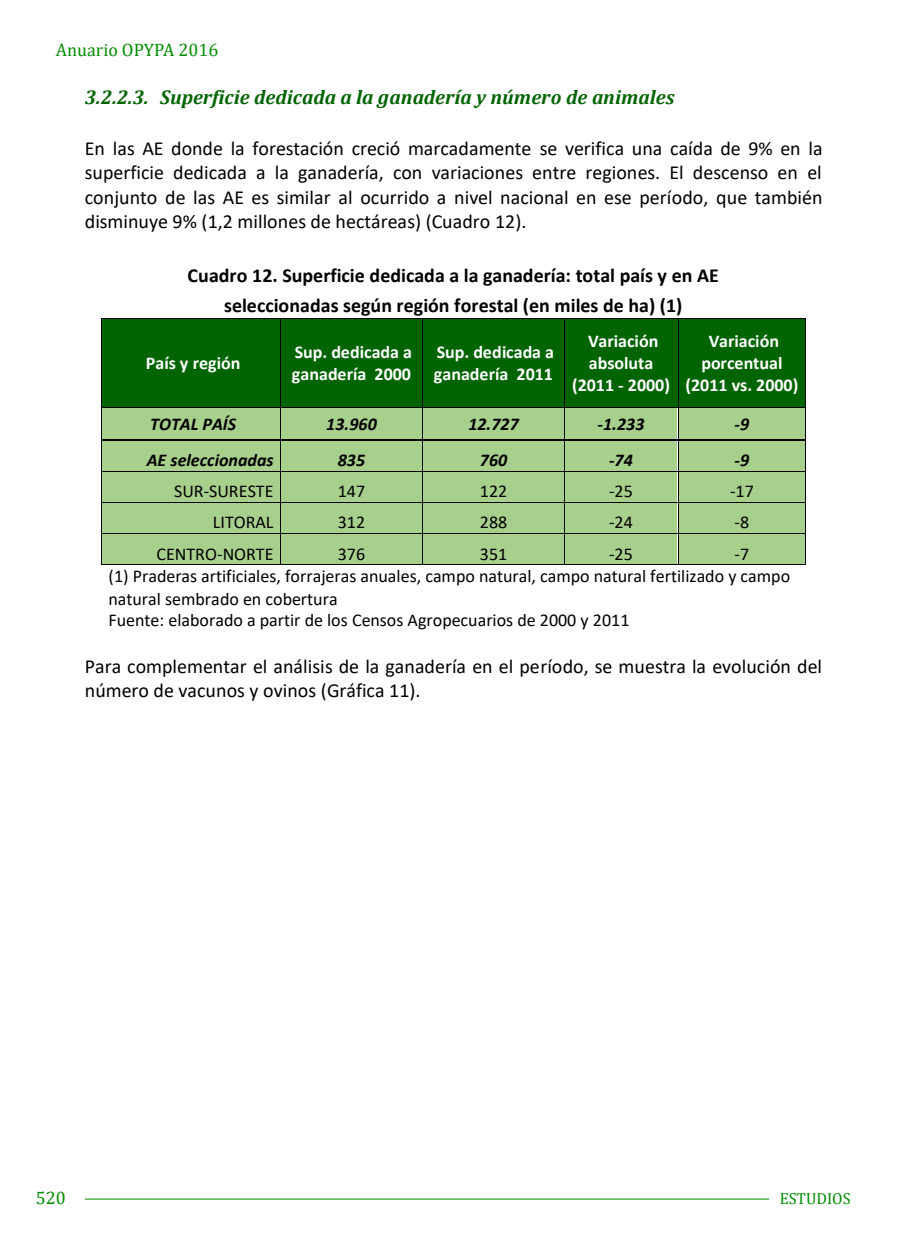
<style>
.page{position:relative;width:907px;height:1247px;background:#fff}
.page>*{position:absolute;margin:0;border:0;box-sizing:border-box;transform-origin:0 0}
.t1{font:20px/24.4px "Calibri";color:#000;text-align:justify}
.t2{font:700 20px/30px "Calibri";color:#000;text-align:center}
.t3{font:italic 700 20px "Cambria";letter-spacing:.005em;color:#006400}
.t4{font:18px/22.2px "Calibri";color:#000}
.t5{font:700 18px/22px "Calibri";color:#fff}
.t6{font:italic 700 18px "Calibri";color:#000}
.t7{font:18px "Cambria";color:#008c00}
.t8{font:16px "Cambria";color:#008c00}
</style>
<div class="page">
<hr style="left:85px;top:1198px;width:683px;height:1px;background:#008c00">
<div style="left:102px;top:319px;width:178px;height:88px;background:#006400"></div>
<div style="left:281px;top:319px;width:141px;height:88px;background:#006400"></div>
<div style="left:423px;top:319px;width:140px;height:88px;background:#006400"></div>
<div style="left:564px;top:319px;width:113px;height:88px;background:#006400"></div>
<div style="left:678px;top:319px;width:126px;height:88px;background:#006400"></div>
<hr style="left:103px;top:318px;width:177px;height:1px;background:#000">
<hr style="left:281px;top:318px;width:141px;height:1px;background:#000">
<hr style="left:423px;top:318px;width:140px;height:1px;background:#000">
<hr style="left:564px;top:318px;width:113px;height:1px;background:#000">
<hr style="left:678px;top:318px;width:126px;height:1px;background:#000">
<hr style="left:101px;top:319px;width:1px;height:88px;background:#000">
<hr style="left:280px;top:319px;width:1px;height:88px;background:#000">
<hr style="left:422px;top:319px;width:1px;height:88px;background:#000">
<hr style="left:563px;top:319px;width:1px;height:88px;background:#000">
<hr style="left:677px;top:319px;width:1px;height:88px;background:#000">
<hr style="left:804px;top:319px;width:1px;height:88px;background:#000">
<div style="left:102px;top:408px;width:178px;height:31px;background:#a8d08d"></div>
<div style="left:280px;top:408px;width:142px;height:31px;background:#a8d08d"></div>
<div style="left:422px;top:408px;width:141px;height:31px;background:#a8d08d"></div>
<div style="left:564px;top:408px;width:113px;height:31px;background:#a8d08d"></div>
<div style="left:677px;top:408px;width:127px;height:31px;background:#a8d08d"></div>
<hr style="left:102px;top:407px;width:178px;height:1px;background:#000">
<hr style="left:281px;top:407px;width:141px;height:1px;background:#000">
<hr style="left:423px;top:407px;width:140px;height:1px;background:#000">
<hr style="left:564px;top:407px;width:113px;height:1px;background:#000">
<hr style="left:678px;top:407px;width:126px;height:1px;background:#000">
<hr style="left:101px;top:408px;width:1px;height:31px;background:#000">
<hr style="left:280px;top:408px;width:1px;height:31px;background:#000">
<hr style="left:422px;top:408px;width:1px;height:31px;background:#000">
<hr style="left:563px;top:408px;width:1px;height:31px;background:#000">
<hr style="left:677px;top:408px;width:1px;height:31px;background:#000">
<hr style="left:804px;top:408px;width:1px;height:31px;background:#000">
<div style="left:102px;top:441px;width:178px;height:30px;background:#a8d08d"></div>
<div style="left:280px;top:441px;width:142px;height:30px;background:#a8d08d"></div>
<div style="left:422px;top:441px;width:141px;height:30px;background:#a8d08d"></div>
<div style="left:564px;top:441px;width:113px;height:30px;background:#a8d08d"></div>
<div style="left:677px;top:441px;width:127px;height:30px;background:#a8d08d"></div>
<hr style="left:102px;top:439px;width:178px;height:2px;background:#000">
<hr style="left:282px;top:439px;width:140px;height:2px;background:#000">
<hr style="left:424px;top:439px;width:139px;height:2px;background:#000">
<hr style="left:565px;top:439px;width:112px;height:2px;background:#000">
<hr style="left:679px;top:439px;width:125px;height:2px;background:#000">
<hr style="left:101px;top:441px;width:1px;height:30px;background:#000">
<hr style="left:280px;top:441px;width:1px;height:30px;background:#000">
<hr style="left:422px;top:441px;width:1px;height:30px;background:#000">
<hr style="left:563px;top:441px;width:1px;height:30px;background:#000">
<hr style="left:677px;top:441px;width:1px;height:30px;background:#000">
<hr style="left:804px;top:441px;width:1px;height:30px;background:#000">
<div style="left:102px;top:472px;width:178px;height:30px;background:#a8d08d"></div>
<div style="left:280px;top:472px;width:142px;height:30px;background:#a8d08d"></div>
<div style="left:422px;top:472px;width:141px;height:30px;background:#a8d08d"></div>
<div style="left:564px;top:472px;width:113px;height:30px;background:#a8d08d"></div>
<div style="left:677px;top:472px;width:127px;height:30px;background:#a8d08d"></div>
<hr style="left:102px;top:471px;width:178px;height:1px;background:#000">
<hr style="left:281px;top:471px;width:141px;height:1px;background:#000">
<hr style="left:423px;top:471px;width:140px;height:1px;background:#000">
<hr style="left:564px;top:471px;width:113px;height:1px;background:#000">
<hr style="left:678px;top:471px;width:126px;height:1px;background:#000">
<hr style="left:101px;top:472px;width:1px;height:30px;background:#000">
<hr style="left:280px;top:472px;width:1px;height:30px;background:#000">
<hr style="left:422px;top:472px;width:1px;height:30px;background:#000">
<hr style="left:563px;top:472px;width:1px;height:30px;background:#000">
<hr style="left:677px;top:472px;width:1px;height:30px;background:#000">
<hr style="left:804px;top:472px;width:1px;height:30px;background:#000">
<div style="left:102px;top:503px;width:178px;height:30px;background:#a8d08d"></div>
<div style="left:280px;top:503px;width:142px;height:30px;background:#a8d08d"></div>
<div style="left:422px;top:503px;width:141px;height:30px;background:#a8d08d"></div>
<div style="left:564px;top:503px;width:113px;height:30px;background:#a8d08d"></div>
<div style="left:677px;top:503px;width:127px;height:30px;background:#a8d08d"></div>
<hr style="left:102px;top:502px;width:178px;height:1px;background:#000">
<hr style="left:281px;top:502px;width:141px;height:1px;background:#000">
<hr style="left:423px;top:502px;width:140px;height:1px;background:#000">
<hr style="left:564px;top:502px;width:113px;height:1px;background:#000">
<hr style="left:678px;top:502px;width:126px;height:1px;background:#000">
<hr style="left:101px;top:503px;width:1px;height:30px;background:#000">
<hr style="left:280px;top:503px;width:1px;height:30px;background:#000">
<hr style="left:422px;top:503px;width:1px;height:30px;background:#000">
<hr style="left:563px;top:503px;width:1px;height:30px;background:#000">
<hr style="left:677px;top:503px;width:1px;height:30px;background:#000">
<hr style="left:804px;top:503px;width:1px;height:30px;background:#000">
<div style="left:102px;top:534px;width:178px;height:30px;background:#a8d08d"></div>
<div style="left:280px;top:534px;width:142px;height:30px;background:#a8d08d"></div>
<div style="left:422px;top:534px;width:141px;height:30px;background:#a8d08d"></div>
<div style="left:564px;top:534px;width:113px;height:30px;background:#a8d08d"></div>
<div style="left:677px;top:534px;width:127px;height:30px;background:#a8d08d"></div>
<hr style="left:102px;top:533px;width:178px;height:1px;background:#000">
<hr style="left:281px;top:533px;width:141px;height:1px;background:#000">
<hr style="left:423px;top:533px;width:140px;height:1px;background:#000">
<hr style="left:564px;top:533px;width:113px;height:1px;background:#000">
<hr style="left:678px;top:533px;width:126px;height:1px;background:#000">
<hr style="left:101px;top:534px;width:1px;height:30px;background:#000">
<hr style="left:280px;top:534px;width:1px;height:30px;background:#000">
<hr style="left:422px;top:534px;width:1px;height:30px;background:#000">
<hr style="left:563px;top:534px;width:1px;height:30px;background:#000">
<hr style="left:677px;top:534px;width:1px;height:30px;background:#000">
<hr style="left:804px;top:534px;width:1px;height:30px;background:#000">
<hr style="left:103px;top:564px;width:177px;height:1px;background:#000">
<hr style="left:281px;top:564px;width:141px;height:1px;background:#000">
<hr style="left:423px;top:564px;width:140px;height:1px;background:#000">
<hr style="left:564px;top:564px;width:113px;height:1px;background:#000">
<hr style="left:678px;top:564px;width:126px;height:1px;background:#000">
<p class="t7" style="left:56px;top:39px;width:164px">Anuario OPYPA 2016</p>
<p class="t3" style="left:85px;top:83px;width:591px">3.2.2.3. Superficie dedicada a la ganadería y número de animales</p>
<p class="t1" style="left:85px;top:135px;width:739px">En las AE donde la forestación creció marcadamente se verifica una caída de 9% en la superficie dedicada a la ganadería, con variaciones entre regiones. El descenso en el conjunto de las AE es similar al ocurrido a nivel nacional en ese período, que también disminuye 9% (1,2 millones de hectáreas) (Cuadro 12).</p>
<p class="t2" style="left:187px;top:260px;width:532px">Cuadro 12. Superficie dedicada a la ganadería: total país y en AE seleccionadas según región forestal (en miles de ha) (1)</p>
<p class="t5" style="left:146px;top:351px;width:96px">País y región</p>
<p class="t5" style="left:292px;top:340px;width:121px">Sup. dedicada a ganadería 2000</p>
<p class="t5" style="left:434px;top:340px;width:122px">Sup. dedicada a ganadería 2011</p>
<p class="t5" style="left:572px;top:330px;width:99px;text-align:center">Variación absoluta (2011 - 2000)</p>
<p class="t5" style="left:685px;top:330px;width:114px;text-align:center">Variación porcentual (2011 vs. 2000)</p>
<p class="t6" style="left:150px;top:411px;width:87px">TOTAL PAÍS</p>
<p class="t6" style="left:326px;top:411px;width:52px">13.960</p>
<p class="t6" style="left:468px;top:411px;width:52px">12.727</p>
<p class="t6" style="left:597px;top:411px;width:48px">-1.233</p>
<p class="t6" style="left:734px;top:411px;width:16px">-9</p>
<p class="t6" style="left:147px;top:447px;width:128px">AE seleccionadas</p>
<p class="t6" style="left:338px;top:447px;width:29px">835</p>
<p class="t6" style="left:479px;top:447px;width:29px">760</p>
<p class="t6" style="left:609px;top:447px;width:25px">-74</p>
<p class="t6" style="left:734px;top:447px;width:16px">-9</p>
<p class="t4" style="left:174px;top:480px;width:101px">SUR-SURESTE</p>
<p class="t4" style="left:338px;top:480px;width:29px">147</p>
<p class="t4" style="left:479px;top:480px;width:29px">122</p>
<p class="t4" style="left:609px;top:480px;width:25px">-25</p>
<p class="t4" style="left:729px;top:480px;width:25px">-17</p>
<p class="t4" style="left:213px;top:511px;width:62px">LITORAL</p>
<p class="t4" style="left:338px;top:511px;width:29px">312</p>
<p class="t4" style="left:479px;top:511px;width:29px">288</p>
<p class="t4" style="left:609px;top:511px;width:25px">-24</p>
<p class="t4" style="left:734px;top:511px;width:16px">-8</p>
<p class="t4" style="left:156px;top:542px;width:118px">CENTRO-NORTE</p>
<p class="t4" style="left:338px;top:542px;width:29px">376</p>
<p class="t4" style="left:479px;top:542px;width:29px">351</p>
<p class="t4" style="left:609px;top:542px;width:25px">-25</p>
<p class="t4" style="left:108px;top:542px;width:682px;text-indent:625px">-7<br>(1) Praderas artificiales, forrajeras anuales, campo natural, campo natural fertilizado y campo natural sembrado en cobertura<br>Fuente: elaborado a partir de los Censos Agropecuarios de 2000 y 2011</p>
<p class="t1" style="left:85px;top:653px;width:738px">Para complementar el análisis de la ganadería en el período, se muestra la evolución del número de vacunos y ovinos (Gráfica 11).</p>
<p class="t7" style="left:36px;top:1187px;width:31px">520</p>
<p class="t8" style="left:779px;top:1189px;width:72px">ESTUDIOS</p>
</div>
